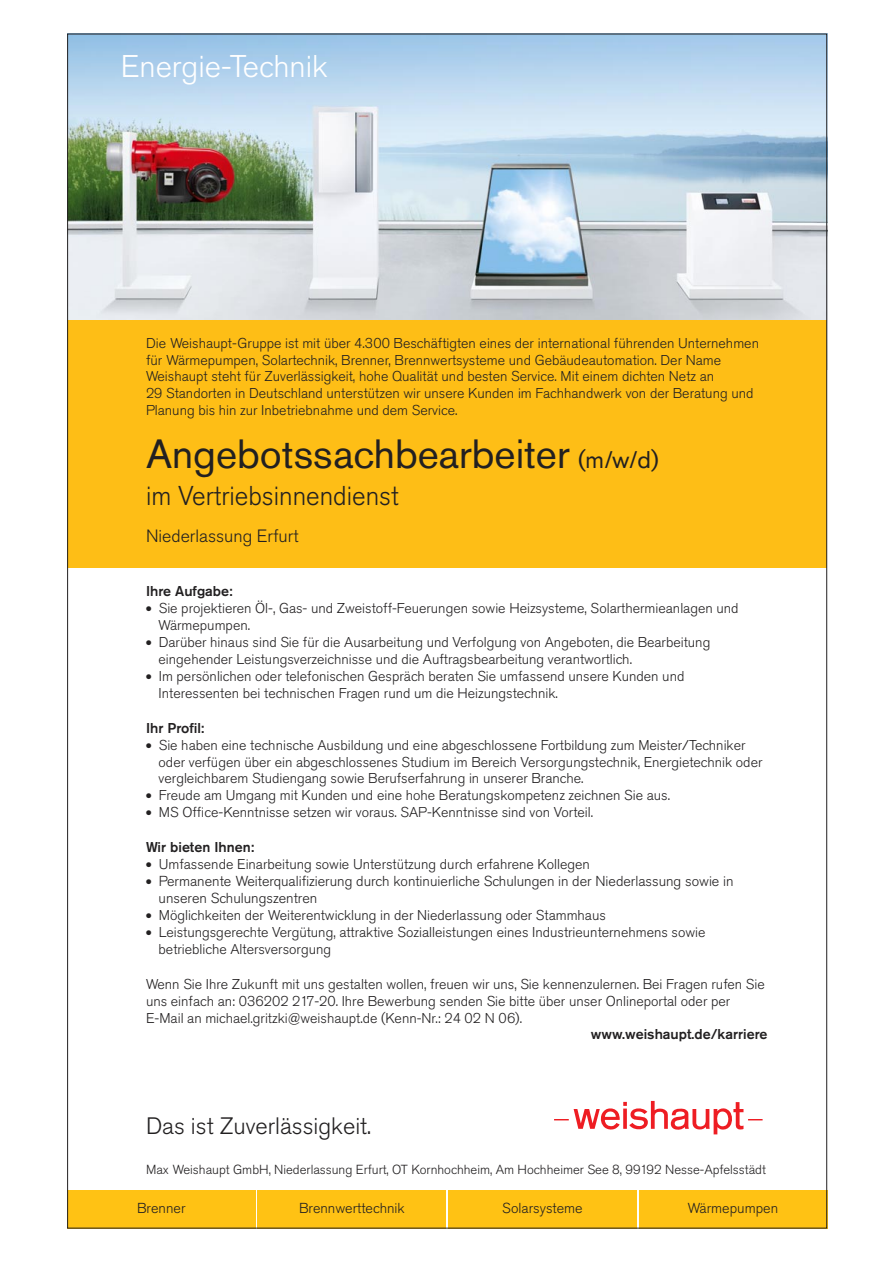
<style>
.page{position:relative;width:893px;height:1263px;background:#fff}
.page>*{position:absolute;margin:0;border:0;box-sizing:border-box;transform-origin:0 0}
.t1{font:40.5px "Akzidenz Grotesk Pro";color:#222021}
.t2{font:300 31.05px "Akzidenz Grotesk Pro";color:#fff}
.t3{font:300 27px "Akzidenz Grotesk Pro";color:#222021;scale:.96 1}
.t4{font:300 23.55px "Akzidenz Grotesk Pro";color:#222021}
.t5{font:300 17.7px "Akzidenz Grotesk Pro";color:#222021}
.t6{font:300 14.4px/16.8px "Akzidenz Grotesk Pro";color:#222021}
.t7{font:300 14.1px/16.8px "Akzidenz Grotesk Pro";color:#222021}
.t8{font:500 14.1px "Akzidenz Grotesk Pro";color:#222021}
.t9{font:300 13.05px "Akzidenz Grotesk Pro";color:#222021}
.s1{font-size:24px}
</style>
<div class="page">
<img style="left:69px;top:36px;width:756px;height:284px">
<div style="left:67px;top:320px;width:760px;height:247px;background:#febe16"></div>
<svg style="left:554px;top:1101px;width:209px;height:33px"></svg>
<div style="left:67px;top:1190px;width:188px;height:38px;background:#ffc214"></div>
<div style="left:639px;top:1190px;width:188px;height:38px;background:#ffc214"></div>
<div style="left:448px;top:1190px;width:189px;height:38px;background:#ffc214"></div>
<div style="left:258px;top:1190px;width:188px;height:38px;background:#ffc214"></div>
<h2 class="t2" style="left:121px;top:55px;width:209px">Energie-Technik</h2>
<p class="t7" style="left:146px;top:336px;width:614px">Die Weishaupt-Gruppe ist mit über 4.300 Beschäftigten eines der international führenden Unternehmen für Wärmepumpen, Solartechnik, Brenner, Brennwertsysteme und Gebäudeautomation. Der Name Weishaupt steht für Zuverlässigkeit, hohe Qualität und besten Service. Mit einem dichten Netz an<br>29 Standorten in Deutschland unterstützen wir unsere Kunden im Fachhandwerk von der Beratung und Planung bis hin zur Inbetriebnahme und dem Service.</p>
<h1 class="t1" style="left:146px;top:439px;width:514px">Angebotssachbearbeiter <span class="s1">(m/w/d)</span></h1>
<h3 class="t3" style="left:146px;top:486px;width:265px">im Vertriebsinnendienst</h3>
<p class="t5" style="left:146px;top:530px;width:154px">Niederlassung Erfurt</p>
<p class="t8" style="left:146px;top:586px;width:88px">Ihre Aufgabe:</p>
<p class="t7" style="left:159px;top:602px;width:581px;text-indent:-13px">● Sie projektieren Öl-, Gas- und Zweistoff-Feuerungen sowie Heizsysteme, Solarthermieanlagen und<br>Wärmepumpen.</p>
<p class="t7" style="left:159px;top:635px;width:553px;text-indent:-13px">● Darüber hinaus sind Sie für die Ausarbeitung und Verfolgung von Angeboten, die Bearbeitung eingehender Leistungsverzeichnisse und die Auftragsbearbeitung verantwortlich.</p>
<p class="t7" style="left:159px;top:669px;width:527px;text-indent:-13px">● Im persönlichen oder telefonischen Gespräch beraten Sie umfassend unsere Kunden und<br>Interessenten bei technischen Fragen rund um die Heizungstechnik.</p>
<p class="t8" style="left:146px;top:723px;width:60px">Ihr Profil:</p>
<p class="t7" style="left:159px;top:738px;width:605px;text-indent:-13px">● Sie haben eine technische Ausbildung und eine abgeschlossene Fortbildung zum Meister/Techniker oder verfügen über ein abgeschlossenes Studium im Bereich Versorgungstechnik, Energietechnik oder vergleichbarem Studiengang sowie Berufserfahrung in unserer Branche.</p>
<p class="t7" style="left:146px;top:789px;width:525px">● Freude am Umgang mit Kunden und eine hohe Beratungskompetenz zeichnen Sie aus.</p>
<p class="t7" style="left:146px;top:805px;width:449px">● MS Office-Kenntnisse setzen wir voraus. SAP-Kenntnisse sind von Vorteil.</p>
<p class="t8" style="left:146px;top:842px;width:110px">Wir bieten Ihnen:</p>
<p class="t7" style="left:146px;top:857px;width:445px">● Umfassende Einarbeitung sowie Unterstützung durch erfahrene Kollegen</p>
<p class="t6" style="left:159px;top:874px;width:576px;text-indent:-13px">● Permanente Weiterqualifizierung durch kontinuierliche Schulungen in der Niederlassung sowie in unseren Schulungszentren</p>
<p class="t7" style="left:146px;top:908px;width:461px">● Möglichkeiten der Weiterentwicklung in der Niederlassung oder Stammhaus</p>
<p class="t7" style="left:159px;top:925px;width:548px;text-indent:-13px">● Leistungsgerechte Vergütung, attraktive Sozialleistungen eines Industrieunternehmens sowie betriebliche Altersversorgung</p>
<p class="t7" style="left:146px;top:977px;width:620px">Wenn Sie Ihre Zukunft mit uns gestalten wollen, freuen wir uns, Sie kennenzulernen. Bei Fragen rufen Sie uns einfach an: 036202 217-20. Ihre Bewerbung senden Sie bitte über unser Onlineportal oder per<br>E-Mail an michael.gritzki@weishaupt.de (Kenn-Nr.: 24 02 N 06).</p>
<p class="t8" style="left:591px;top:1029px;width:178px">www.weishaupt.de/karriere</p>
<h3 class="t4" style="left:146px;top:1117px;width:227px">Das ist Zuverlässigkeit.</h3>
<p class="t9" style="left:146px;top:1164px;width:621px">Max Weishaupt GmbH, Niederlassung Erfurt, OT Kornhochheim, Am Hochheimer See 8, 99192 Nesse-Apfelsstädt</p>
<p class="t6" style="left:137px;top:1201px;width:50px">Brenner</p>
<p class="t6" style="left:299px;top:1201px;width:107px">Brennwerttechnik</p>
<p class="t6" style="left:502px;top:1201px;width:82px">Solarsysteme</p>
<p class="t6" style="left:688px;top:1201px;width:92px">Wärmepumpen</p>
</div>
